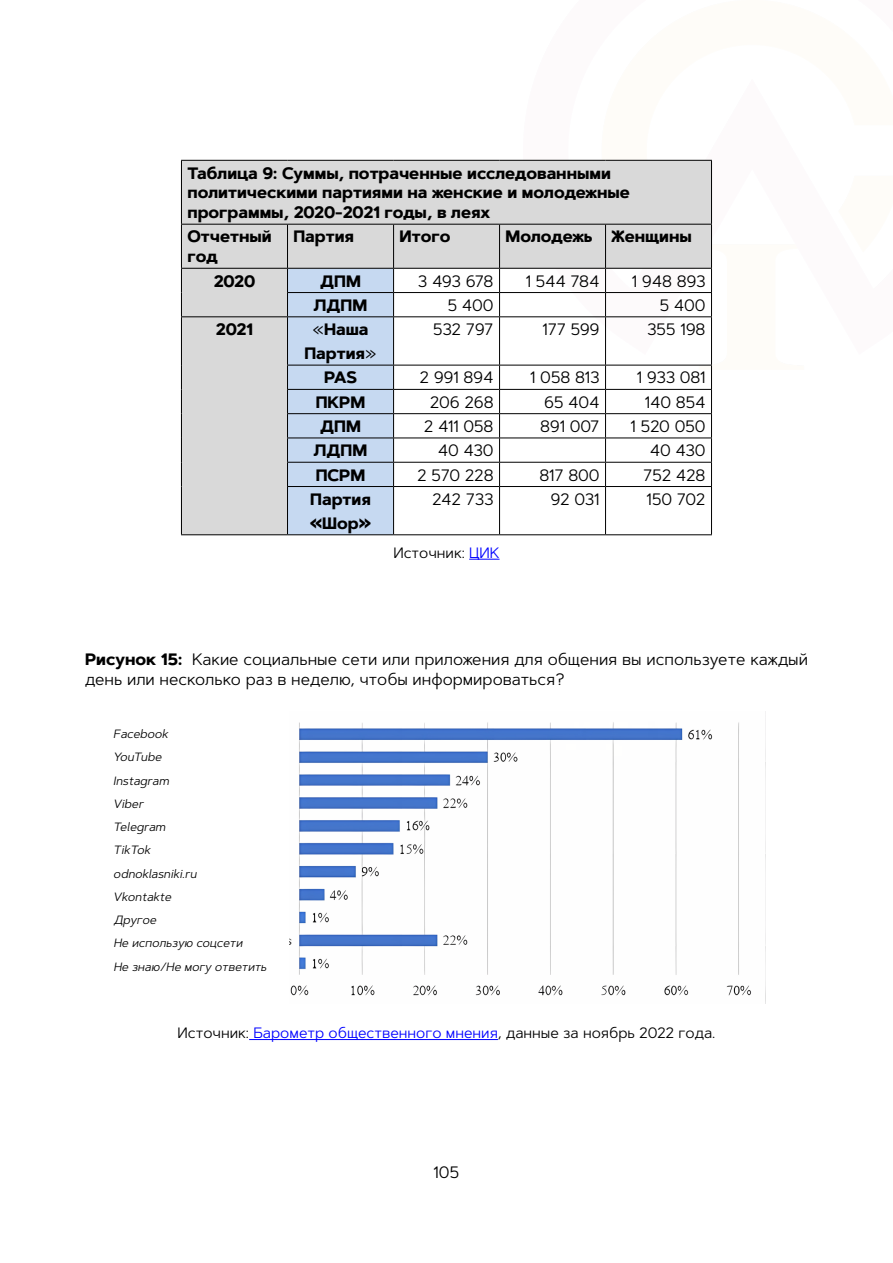
<style>
.page{position:relative;width:893px;height:1263px;background:#fff}
.page>*{position:absolute;margin:0;border:0;box-sizing:border-box;transform-origin:0 0}
.t1{font:16.5px/19.8px "Artegra Sans";color:#000}
.t2{font:700 16.5px/19.8px "Artegra Sans";color:#000}
.t3{font:15px "Artegra Sans";color:#000}
.t4{font:italic 12px/23.2px "Artegra Sans";color:#000}
.s1{font-weight:400}
.s2{color:#00f}
.s3{font-weight:700}
</style>
<div class="page">
<hr style="left:469px;top:559px;width:31px;height:1px;background:#00f">
<hr style="left:249px;top:1039px;width:249px;height:1px;background:#00f">
<svg style="left:182px;top:161px;width:529px;height:373px;fill:#d9d9d9"></svg>
<hr style="left:394px;top:292px;width:106px;height:1px;background:#000">
<hr style="left:500px;top:292px;width:105px;height:1px;background:#000">
<svg style="left:499px;top:269px;width:1px;height:47px"></svg>
<hr style="left:605px;top:292px;width:107px;height:1px;background:#000">
<svg style="left:605px;top:269px;width:1px;height:47px"></svg>
<svg style="left:711px;top:269px;width:1px;height:47px"></svg>
<hr style="left:394px;top:316px;width:106px;height:1px;background:#000">
<hr style="left:500px;top:316px;width:105px;height:1px;background:#000">
<hr style="left:499px;top:317px;width:1px;height:48px;background:#000">
<hr style="left:605px;top:316px;width:107px;height:1px;background:#000">
<hr style="left:605px;top:317px;width:1px;height:48px;background:#000">
<hr style="left:711px;top:317px;width:1px;height:48px;background:#000">
<hr style="left:394px;top:365px;width:106px;height:1px;background:#000">
<hr style="left:500px;top:365px;width:105px;height:1px;background:#000">
<hr style="left:605px;top:365px;width:107px;height:1px;background:#000">
<hr style="left:394px;top:389px;width:106px;height:1px;background:#000">
<hr style="left:500px;top:389px;width:105px;height:1px;background:#000">
<hr style="left:605px;top:389px;width:107px;height:1px;background:#000">
<hr style="left:394px;top:413px;width:106px;height:1px;background:#000">
<hr style="left:500px;top:413px;width:105px;height:1px;background:#000">
<hr style="left:605px;top:413px;width:107px;height:1px;background:#000">
<hr style="left:394px;top:438px;width:106px;height:1px;background:#000">
<hr style="left:500px;top:438px;width:105px;height:1px;background:#000">
<hr style="left:605px;top:438px;width:107px;height:1px;background:#000">
<hr style="left:394px;top:462px;width:106px;height:1px;background:#000">
<hr style="left:500px;top:462px;width:105px;height:1px;background:#000">
<svg style="left:499px;top:365px;width:1px;height:121px"></svg>
<hr style="left:605px;top:462px;width:107px;height:1px;background:#000">
<svg style="left:605px;top:365px;width:1px;height:121px"></svg>
<svg style="left:711px;top:365px;width:1px;height:121px"></svg>
<hr style="left:394px;top:486px;width:106px;height:1px;background:#000">
<hr style="left:500px;top:486px;width:105px;height:1px;background:#000">
<hr style="left:499px;top:487px;width:1px;height:47px;background:#000">
<hr style="left:605px;top:486px;width:107px;height:1px;background:#000">
<hr style="left:605px;top:487px;width:1px;height:47px;background:#000">
<hr style="left:711px;top:487px;width:1px;height:47px;background:#000">
<hr style="left:394px;top:534px;width:106px;height:1px;background:#000">
<hr style="left:500px;top:534px;width:105px;height:1px;background:#000">
<hr style="left:605px;top:534px;width:107px;height:1px;background:#000">
<hr style="left:181px;top:160px;width:106px;height:1px;background:#000">
<hr style="left:181px;top:161px;width:1px;height:63px;background:#000">
<hr style="left:287px;top:160px;width:107px;height:1px;background:#000">
<hr style="left:394px;top:160px;width:106px;height:1px;background:#000">
<hr style="left:500px;top:160px;width:105px;height:1px;background:#000">
<hr style="left:605px;top:160px;width:107px;height:1px;background:#000">
<hr style="left:711px;top:161px;width:1px;height:63px;background:#000">
<hr style="left:181px;top:224px;width:106px;height:1px;background:#000">
<hr style="left:181px;top:225px;width:1px;height:43px;background:#000">
<hr style="left:181px;top:268px;width:106px;height:1px;background:#000">
<svg style="left:181px;top:269px;width:1px;height:47px"></svg>
<hr style="left:287px;top:224px;width:107px;height:1px;background:#000">
<hr style="left:287px;top:225px;width:1px;height:43px;background:#000">
<hr style="left:394px;top:224px;width:106px;height:1px;background:#000">
<hr style="left:393px;top:225px;width:1px;height:43px;background:#000">
<hr style="left:394px;top:268px;width:106px;height:1px;background:#000">
<hr style="left:500px;top:224px;width:105px;height:1px;background:#000">
<hr style="left:499px;top:225px;width:1px;height:43px;background:#000">
<hr style="left:500px;top:268px;width:105px;height:1px;background:#000">
<hr style="left:605px;top:224px;width:107px;height:1px;background:#000">
<hr style="left:605px;top:225px;width:1px;height:43px;background:#000">
<hr style="left:711px;top:225px;width:1px;height:43px;background:#000">
<hr style="left:605px;top:268px;width:107px;height:1px;background:#000">
<hr style="left:181px;top:316px;width:106px;height:1px;background:#000">
<hr style="left:181px;top:317px;width:1px;height:48px;background:#000">
<svg style="left:181px;top:365px;width:1px;height:121px"></svg>
<svg style="left:287px;top:268px;width:107px;height:267px;background:#bbcde4"></svg>
<hr style="left:181px;top:486px;width:1px;height:48px;background:#000">
<hr style="left:287px;top:487px;width:1px;height:47px;background:#000">
<hr style="left:181px;top:534px;width:106px;height:1px;background:#000">
<img style="left:290px;top:722px;width:461px;height:274px">
<p class="t2" style="left:187px;top:163px;width:444px">Таблица 9: Суммы, потраченные исследованными политическими партиями на женские и молодежные программы, 2020-2021 годы, в леях</p>
<p class="t2" style="left:187px;top:227px;width:86px">Отчетный год</p>
<p class="t2" style="left:293px;top:227px;width:62px">Партия</p>
<p class="t2" style="left:400px;top:227px;width:52px">Итого</p>
<p class="t2" style="left:506px;top:227px;width:188px">Молодежь Женщины</p>
<p class="t2" style="left:214px;top:271px;width:43px">2020</p>
<p class="t2" style="left:320px;top:271px;width:42px">ДПМ</p>
<p class="t1" style="left:418px;top:270px;width:77px">3 493 678</p>
<p class="t1" style="left:526px;top:270px;width:75px">1 544 784</p>
<p class="t1" style="left:632px;top:270px;width:75px">1 948 893</p>
<p class="t2" style="left:314px;top:295px;width:55px">ЛДПМ</p>
<p class="t1" style="left:447px;top:295px;width:48px">5 400</p>
<p class="t1" style="left:659px;top:295px;width:48px">5 400</p>
<p class="t2" style="left:216px;top:320px;width:39px">2021</p>
<p class="t2" style="left:304px;top:318px;width:74px;line-height:24px;text-align:center"><span class="s1">«</span>Наша<br>Партия<span class="s1">»</span></p>
<p class="t1" style="left:433px;top:319px;width:62px">532 797</p>
<p class="t1" style="left:542px;top:319px;width:59px">177 599</p>
<p class="t1" style="left:647px;top:319px;width:60px">355 198</p>
<p class="t2" style="left:324px;top:368px;width:34px">PAS</p>
<p class="t1" style="left:420px;top:367px;width:75px">2 991 894</p>
<p class="t1" style="left:530px;top:367px;width:71px">1 058 813</p>
<p class="t1" style="left:637px;top:367px;width:70px">1 933 081</p>
<p class="t2" style="left:316px;top:392px;width:51px">ПКРМ</p>
<p class="t1" style="left:430px;top:392px;width:65px">206 268</p>
<p class="t1" style="left:544px;top:392px;width:57px">65 404</p>
<p class="t1" style="left:645px;top:392px;width:62px">140 854</p>
<p class="t2" style="left:320px;top:417px;width:42px">ДПМ</p>
<p class="t1" style="left:424px;top:416px;width:71px">2 411 058</p>
<p class="t1" style="left:540px;top:416px;width:61px">891 007</p>
<p class="t1" style="left:630px;top:416px;width:77px">1 520 050</p>
<p class="t2" style="left:314px;top:441px;width:55px">ЛДПМ</p>
<p class="t1" style="left:438px;top:440px;width:57px">40 430</p>
<p class="t1" style="left:650px;top:440px;width:57px">40 430</p>
<p class="t2" style="left:316px;top:465px;width:51px">ПСРМ</p>
<p class="t1" style="left:417px;top:464px;width:78px">2 570 228</p>
<p class="t1" style="left:540px;top:464px;width:62px">817 800</p>
<p class="t1" style="left:643px;top:464px;width:64px">752 428</p>
<p class="t2" style="left:310px;top:487px;width:63px;line-height:24px">Партия «Шор»</p>
<p class="t1" style="left:432px;top:489px;width:63px">242 733</p>
<p class="t1" style="left:550px;top:489px;width:51px">92 031</p>
<p class="t1" style="left:646px;top:489px;width:61px">150 702</p>
<p class="t3" style="left:393px;top:542px;width:108px">Источник: <span class="s2">ЦИК</span></p>
<p class="t1" style="left:85px;top:649px;width:724px"><span class="s3">Рисунок 15:</span> Какие социальные сети или приложения для общения вы используете каждый день или несколько раз в неделю, чтобы информироваться?</p>
<p class="t4" style="left:113px;top:722px;width:158px">Facebook<br>YouTube<br>Instagram<br>Viber<br>Telegram<br>TikTok<br>odnoklasniki.ru<br>Vkontakte<br>Другое<br>Не использую соцсети<br>Не знаю/Не могу ответить</p>
<p class="t3" style="left:178px;top:1022px;width:539px">Источник: <span class="s2">Барометр общественного мнения</span>, данные за ноябрь 2022 года.</p>
<p class="t1" style="left:434px;top:1162px;width:27px">105</p>
</div>
